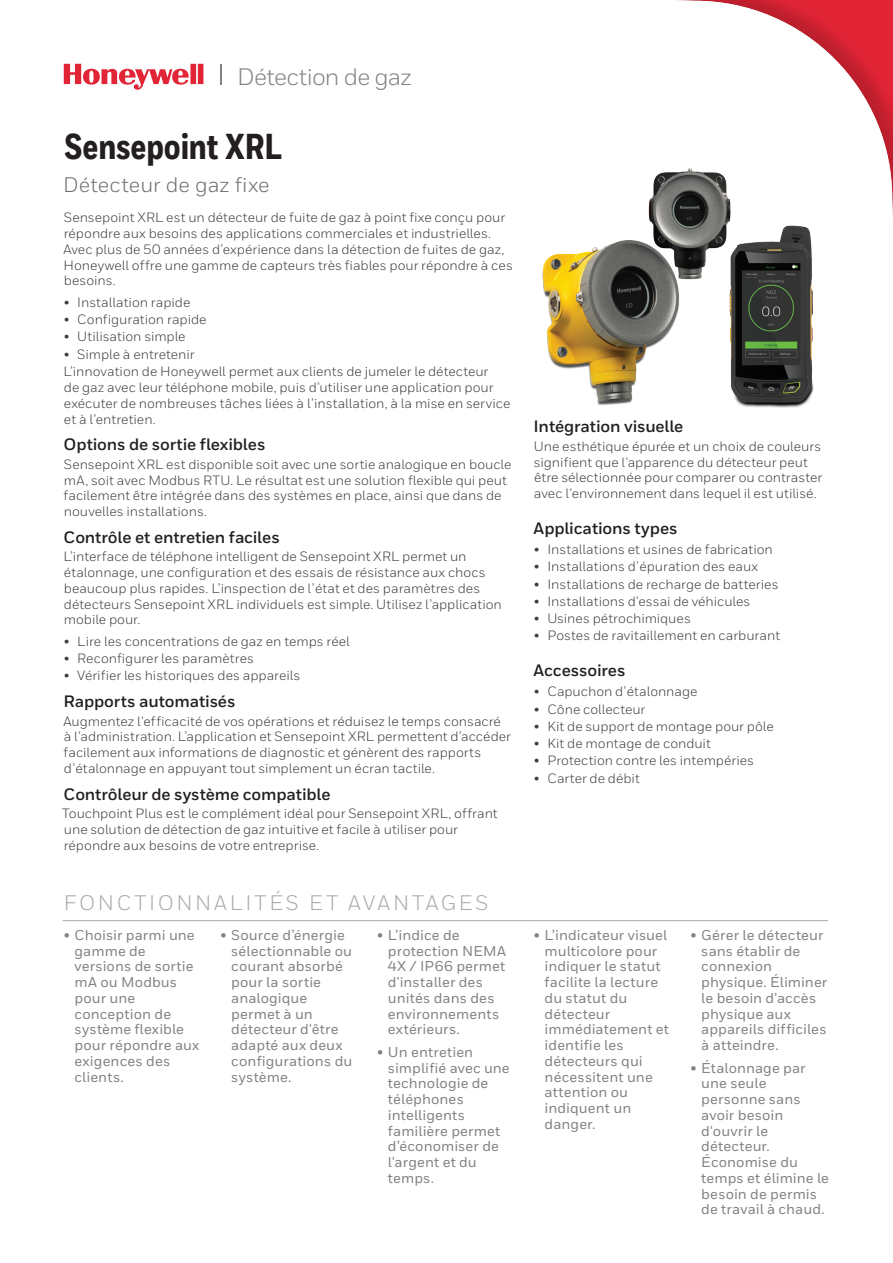
<style>
.page{position:relative;width:893px;height:1263px;background:#fff}
.page>*{position:absolute;margin:0;border:0;box-sizing:border-box;transform-origin:0 0}
.Datasheet__Title_1{font:800 36px "Honeywell Cond";color:#231f20}
.Logotype_-_80{font:23.7px "Honeywell Sans";letter-spacing:-.03em;color:#808285}
.Datasheet__Sidebar_H{font:21px "Honeywell Sans";letter-spacing:.135em;color:#a8a9ad}
.Datasheet__Title_2_1{font:21px "Honeywell Sans";letter-spacing:.005em;color:#6c6d70}
.Heading_2__11_15__co{font:700 16.5px "Honeywell Sans";letter-spacing:-.01em;color:#231f20}
.Heading_2__11_15{font:700 16.5px "Honeywell Sans";letter-spacing:-.005em;color:#231f20}
.t1{font:500 14.25px/15.8px "Honeywell Sans";letter-spacing:.005em;color:#808285}
.Body__9_11_5_pt{font:13.5px/15.8px "Honeywell Sans";color:#3e3e3f}
</style>
<div class="page">
<svg style="left:64px;top:64px;width:139px;height:26px"></svg>
<hr style="left:220px;top:64px;width:2px;height:21px;background:#808285">
<img style="left:542px;top:168px;width:272px;height:240px">
<hr style="left:63px;top:920px;width:765px;height:1px;background:#a8a9ad">
<p class="Logotype_-_80" style="left:237px;top:62px;width:176px">Détection de gaz</p>
<p class="Datasheet__Title_1" style="left:65px;top:125px;width:219px">Sensepoint XRL</p>
<p class="Datasheet__Title_2_1" style="left:63px;top:172px;width:208px">Détecteur de gaz fixe</p>
<p class="Body__9_11_5_pt" style="left:63px;top:210px;width:451px">Sensepoint XRL est un détecteur de fuite de gaz à point fixe conçu pour répondre aux besoins des applications commerciales et industrielles.<br>Avec plus de 50 années d’expérience dans la détection de fuites de gaz, Honeywell offre une gamme de capteurs très fiables pour répondre à ces besoins.</p>
<p class="Body__9_11_5_pt" style="left:64px;top:294px;width:128px">• Installation rapide</p>
<p class="Body__9_11_5_pt" style="left:64px;top:312px;width:144px">• Configuration rapide</p>
<p class="Body__9_11_5_pt" style="left:64px;top:329px;width:123px">• Utilisation simple</p>
<p class="Body__9_11_5_pt" style="left:64px;top:346px;width:132px">• Simple à entretenir</p>
<p class="Body__9_11_5_pt" style="left:64px;top:364px;width:448px">L’innovation de Honeywell permet aux clients de jumeler le détecteur<br>de gaz avec leur téléphone mobile, puis d’utiliser une application pour exécuter de nombreuses tâches liées à l’installation, à la mise en service et à l’entretien.</p>
<p class="Heading_2__11_15__co" style="left:64px;top:435px;width:203px">Options de sortie flexibles</p>
<p class="Body__9_11_5_pt" style="left:64px;top:456px;width:449px">Sensepoint XRL est disponible soit avec une sortie analogique en boucle mA, soit avec Modbus RTU. Le résultat est une solution flexible qui peut facilement être intégrée dans des systèmes en place, ainsi que dans de nouvelles installations.</p>
<p class="Heading_2__11_15__co" style="left:64px;top:527px;width:218px">Contrôle et entretien faciles</p>
<p class="Body__9_11_5_pt" style="left:64px;top:549px;width:440px">L’interface de téléphone intelligent de Sensepoint XRL permet un étalonnage, une configuration et des essais de résistance aux chocs beaucoup plus rapides. L’inspection de l’état et des paramètres des détecteurs Sensepoint XRL individuels est simple. Utilisez l’application mobile pour.</p>
<p class="Body__9_11_5_pt" style="left:64px;top:633px;width:287px">• Lire les concentrations de gaz en temps réel</p>
<p class="Body__9_11_5_pt" style="left:64px;top:651px;width:192px">• Reconfigurer les paramètres</p>
<p class="Body__9_11_5_pt" style="left:64px;top:668px;width:238px">• Vérifier les historiques des appareils</p>
<p class="Heading_2__11_15__co" style="left:64px;top:691px;width:173px">Rapports automatisés</p>
<p class="Body__9_11_5_pt" style="left:63px;top:713px;width:449px">Augmentez l'efficacité de vos opérations et réduisez le temps consacré à l'administration. L’application et Sensepoint XRL permettent d’accéder facilement aux informations de diagnostic et génèrent des rapports d’étalonnage en appuyant tout simplement un écran tactile.</p>
<p class="Heading_2__11_15__co" style="left:64px;top:784px;width:268px">Contrôleur de système compatible</p>
<p class="Body__9_11_5_pt" style="left:62px;top:805px;width:437px">Touchpoint Plus est le complément idéal pour Sensepoint XRL, offrant une solution de détection de gaz intuitive et facile à utiliser pour répondre aux besoins de votre entreprise.</p>
<p class="Datasheet__Sidebar_H" style="left:64px;top:890px;width:426px">FONCTIONNALITÉS ET AVANTAGES</p>
<p class="t1" style="left:75px;top:927px;width:126px;text-indent:-11px">• Choisir parmi une gamme de versions de sortie mA ou Modbus pour une conception de système flexible pour répondre aux exigences des clients.</p>
<p class="t1" style="left:231px;top:927px;width:123px;text-indent:-11px">• Source d’énergie sélectionnable ou courant absorbé pour la sortie analogique permet à un détecteur d'être adapté aux deux configurations du système.</p>
<p class="t1" style="left:388px;top:927px;width:120px;text-indent:-11px">• L’indice de protection NEMA<br>4X / IP66 permet d'installer des unités dans des environnements extérieurs.</p>
<p class="t1" style="left:388px;top:1044px;width:123px;text-indent:-11px">• Un entretien simplifié avec une technologie de téléphones intelligents familière permet d’économiser de l'argent et du temps.</p>
<p class="Heading_2__11_15__co" style="left:534px;top:417px;width:151px">Intégration visuelle</p>
<p class="Body__9_11_5_pt" style="left:534px;top:438px;width:290px">Une esthétique épurée et un choix de couleurs signifient que l'apparence du détecteur peut être sélectionnée pour comparer ou contraster avec l'environnement dans lequel il est utilisé.</p>
<p class="Heading_2__11_15" style="left:534px;top:518px;width:146px">Applications types</p>
<p class="Body__9_11_5_pt" style="left:534px;top:542px;width:241px">• Installations et usines de fabrication</p>
<p class="Body__9_11_5_pt" style="left:534px;top:559px;width:226px">• Installations d’épuration des eaux</p>
<p class="Body__9_11_5_pt" style="left:534px;top:576px;width:246px">• Installations de recharge de batteries</p>
<p class="Body__9_11_5_pt" style="left:534px;top:593px;width:218px">• Installations d'essai de véhicules</p>
<p class="Body__9_11_5_pt" style="left:534px;top:611px;width:159px">• Usines pétrochimiques</p>
<p class="Body__9_11_5_pt" style="left:534px;top:628px;width:248px">• Postes de ravitaillement en carburant</p>
<p class="Heading_2__11_15" style="left:534px;top:661px;width:93px">Accessoires</p>
<p class="Body__9_11_5_pt" style="left:534px;top:684px;width:165px">• Capuchon d’étalonnage</p>
<p class="Body__9_11_5_pt" style="left:534px;top:701px;width:113px">• Cône collecteur</p>
<p class="Body__9_11_5_pt" style="left:534px;top:718px;width:241px">• Kit de support de montage pour pôle</p>
<p class="Body__9_11_5_pt" style="left:534px;top:735px;width:179px">• Kit de montage de conduit</p>
<p class="Body__9_11_5_pt" style="left:534px;top:753px;width:222px">• Protection contre les intempéries</p>
<p class="Body__9_11_5_pt" style="left:534px;top:770px;width:107px">• Carter de débit</p>
<p class="t1" style="left:545px;top:927px;width:126px;text-indent:-11px">• L’indicateur visuel multicolore pour indiquer le statut facilite la lecture du statut du détecteur immédiatement et identifie les détecteurs qui nécessitent une attention ou indiquent un danger.</p>
<p class="t1" style="left:701px;top:927px;width:128px;text-indent:-11px">• Gérer le détecteur sans établir de connexion physique. Éliminer le besoin d'accès physique aux appareils difficiles à atteindre.</p>
<p class="t1" style="left:701px;top:1060px;width:129px;text-indent:-11px">• Étalonnage par une seule personne sans avoir besoin d'ouvrir le détecteur.<br>Économise du temps et élimine le besoin de permis de travail à chaud.</p>
</div>
